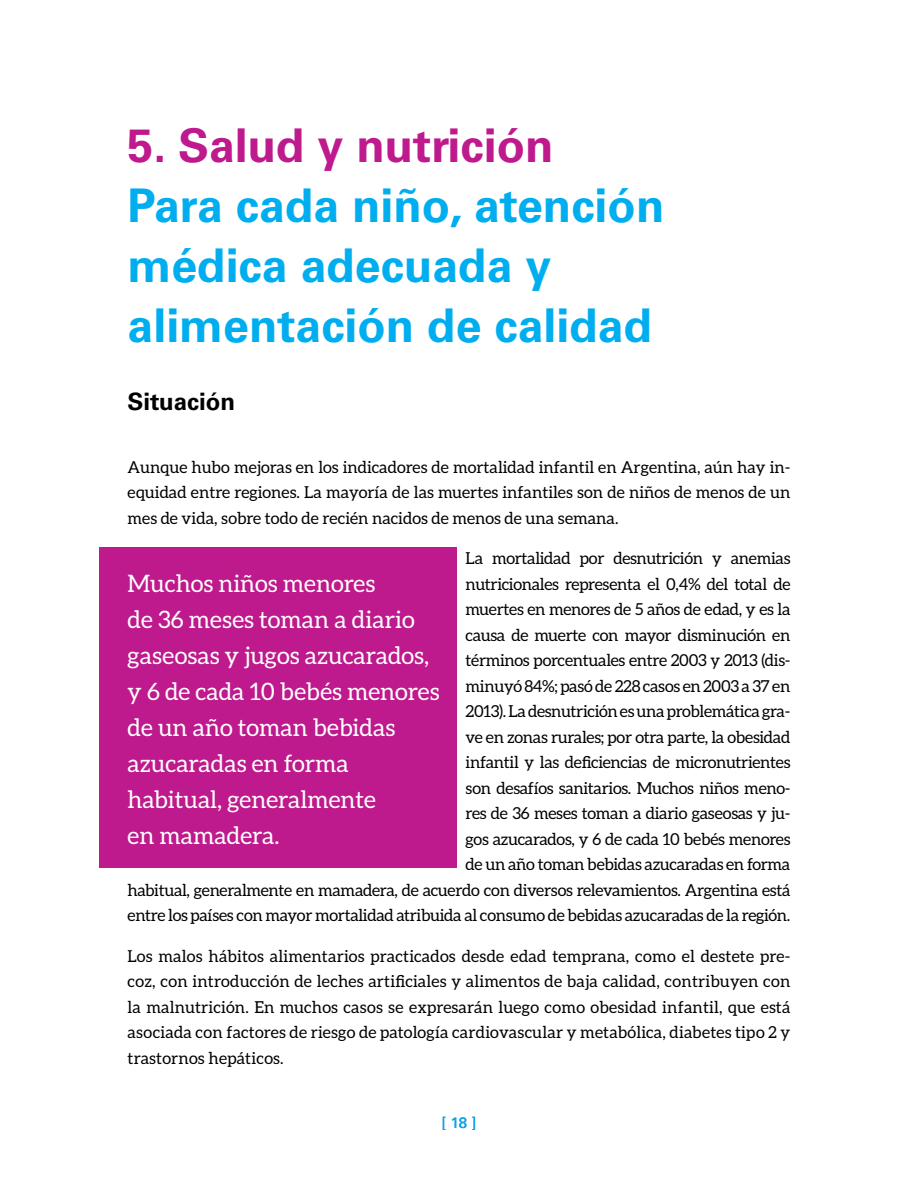
<style>
.page{position:relative;width:919px;height:1188px;background:#fff}
.page>*{position:absolute;margin:0;border:0;box-sizing:border-box;transform-origin:0 0}
.t1{font:700 46.5px/60px "Univers";color:#00aeef}
.t2{font:700 46.5px "Univers";color:#be1a8d}
.t3{font:24px/36px "Aleo";color:#fff}
.t4{font:700 24px "Univers";color:#000}
.t5{font:16.5px/25.5px "Aleo";letter-spacing:-.02em;color:#000;text-align:justify}
.t6{font:15px "Univers";color:#00aeef}
</style>
<div class="page">
<div style="left:99px;top:547px;width:358px;height:320px;background:#be1a8d"></div>
<h1 class="t2" style="left:128px;top:119px;width:427px">5. Salud y nutrición</h1>
<h1 class="t1" style="left:128px;top:176px;width:538px">Para cada niño, atención médica adecuada y alimentación de calidad</h1>
<h2 class="t4" style="left:128px;top:387px;width:109px">Situación</h2>
<p class="t5" style="left:128px;top:454px;width:664px">Aunque hubo mejoras en los indicadores de mortalidad infantil en Argentina, aún hay in&shy;equidad entre regiones. La mayoría de las muertes infantiles son de niños de menos de un mes de vida, sobre todo de recién nacidos de menos de una semana.</p>
<p class="t5" style="left:128px;top:546px;width:664px;text-align:right">La mortalidad por desnutrición y anemias<br>nutricionales representa el 0,4% del total de<br>muertes en menores de 5 años de edad, y es la<br>causa de muerte con mayor disminución en<br>términos porcentuales entre 2003 y 2013 (dis-<br>minuyó 84%; pasó de 228 casos en 2003 a 37 en<br>2013). La desnutrición es una problemática gra-<br>ve en zonas rurales; por otra parte, la obesidad<br>infantil y las deficiencias de micronutrientes<br>son desafíos sanitarios. Muchos niños meno-<br>res de 36 meses toman a diario gaseosas y ju-<br>gos azucarados, y 6 de cada 10 bebés menores<br>de un año toman bebidas azucaradas en forma<br>habitual, generalmente en mamadera, de acuerdo con diversos relevamientos. Argentina está entre los países con mayor mortalidad atribuida al consumo de bebidas azucaradas de la región.</p>
<p class="t5" style="left:128px;top:943px;width:664px">Los malos hábitos alimentarios practicados desde edad temprana, como el destete pre&shy;coz, con introducción de leches artificiales y alimentos de baja calidad, contribuyen con la malnutrición. En muchos casos se expresarán luego como obesidad infantil, que está asociada con factores de riesgo de patología cardiovascular y metabólica, diabetes tipo 2 y trastornos hepáticos.</p>
<h2 class="t3" style="left:128px;top:565px;width:313px">Muchos niños menores<br>de 36 meses toman a diario gaseosas y jugos azucarados, y 6 de cada 10 bebés menores de un año toman bebidas azucaradas en forma habitual, generalmente<br>en mamadera.</h2>
<p class="t6" style="left:442px;top:1114px;width:36px">[ 18 ]</p>
</div>
